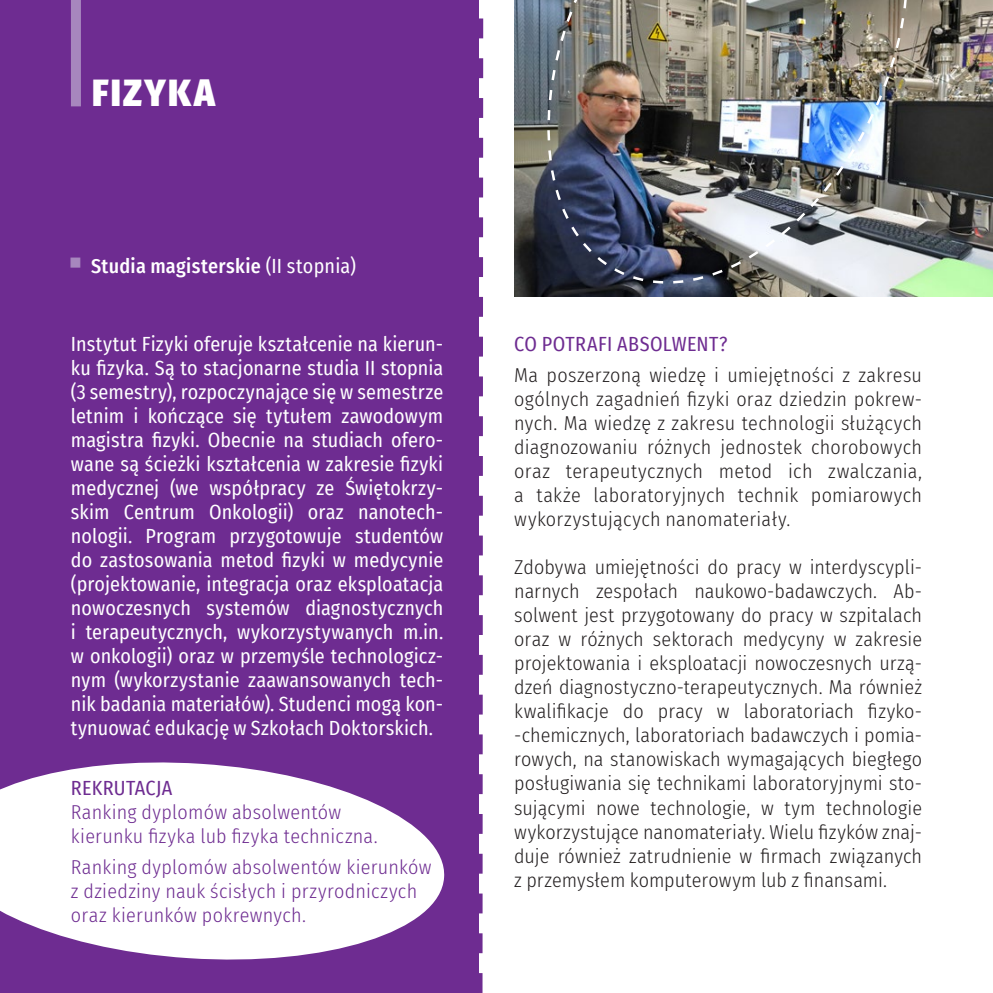
<style>
.page{position:relative;width:993px;height:993px;background:#fff}
.page>*{position:absolute;margin:0;border:0;box-sizing:border-box;transform-origin:0 0}
.t1{font:900 37.5px "Fira Sans Condensed";letter-spacing:.06em;color:#fff}
.t2{font:300 20px/24px "Fira Sans Condensed";letter-spacing:.005em;color:#231f20;text-align:justify}
.t3{font:20px/24px "Fira Sans Condensed";letter-spacing:.005em;color:#fff;text-align:justify}
.t4{font:300 20px/24px "Fira Sans Condensed";letter-spacing:.015em;color:#6e2c91}
.t5{font:20px "Fira Sans Condensed";letter-spacing:.015em;color:#6e2c91}
.t6{font:500 20px "Fira Sans Condensed";letter-spacing:.015em;color:#fff}
.s1{font-weight:400}
</style>
<div class="page">
<div style="left:0;top:0;width:478px;height:992px;background:#6e2c91"></div>
<img style="left:514px;top:0;width:478px;height:296px">
<svg style="left:0;top:762px;width:445px;height:198px;fill:#fff"></svg>
<svg style="left:528px;top:0;width:51px;height:270px;background:#565d67"></svg>
<svg style="left:630px;top:277px;width:239px;height:20px;background:#737579"></svg>
<img style="left:875px;top:0;width:51px;height:108px">
<img style="left:579px;top:0;width:296px;height:277px">
<div style="left:71px;top:0;width:10px;height:106px;background:#a787be"></div>
<svg style="left:478px;top:0;width:5px;height:992px"></svg>
<h1 class="t1" style="left:92px;top:60px;width:124px">FIZYKA</h1>
<p class="t6" style="left:91px;top:249px;width:266px">Studia magisterskie <span class="s1">(II stopnia)</span></p>
<p class="t3" style="left:71px;top:331px;width:374px">Instytut Fizyki oferuje kształcenie na kierun&shy;ku fizyka. Są to stacjonarne studia II stopnia (3 semestry), rozpoczynające się w semestrze letnim i kończące się tytułem zawodowym magistra fizyki. Obecnie na studiach ofero&shy;wane są ścieżki kształcenia w zakresie fizyki medycznej (we współpracy ze Świętokrzy&shy;skim Centrum Onkologii) oraz nanotech&shy;nologii. Program przygotowuje studentów do zastosowania metod fizyki w medycynie (projektowanie, integracja oraz eksploatacja nowoczesnych systemów diagnostycznych i terapeutycznych, wykorzystywanych m.in. w onkologii) oraz w przemyśle technologicz&shy;nym (wykorzystanie zaawansowanych tech&shy;nik badania materiałów). Studenci mogą kon&shy;tynuować edukację w Szkołach Doktorskich.</p>
<p class="t5" style="left:71px;top:772px;width:103px">REKRUTACJA</p>
<p class="t4" style="left:71px;top:799px;width:308px">Ranking dyplomów absolwentów kierunku fizyka lub fizyka techniczna.</p>
<p class="t4" style="left:71px;top:854px;width:362px">Ranking dyplomów absolwentów kierunków z dziedziny nauk ścisłych i przyrodniczych oraz kierunków pokrewnych.</p>
<p class="t5" style="left:514px;top:329px;width:215px">CO POTRAFI ABSOLWENT?</p>
<p class="t2" style="left:514px;top:363px;width:409px">Ma poszerzoną wiedzę i umiejętności z zakresu ogólnych zagadnień fizyki oraz dziedzin pokrew&shy;nych. Ma wiedzę z zakresu technologii służących diagnozowaniu różnych jednostek chorobowych oraz terapeutycznych metod ich zwalczania, a także laboratoryjnych technik pomiarowych wykorzystujących nanomateriały.</p>
<p class="t2" style="left:514px;top:555px;width:409px">Zdobywa umiejętności do pracy w interdyscypli&shy;narnych zespołach naukowo-badawczych. Ab&shy;solwent jest przygotowany do pracy w szpitalach oraz w różnych sektorach medycyny w zakresie projektowania i eksploatacji nowoczesnych urzą&shy;dzeń diagnostyczno-terapeutycznych. Ma również kwalifikacje do pracy w laboratoriach fizyko--chemicznych, laboratoriach badawczych i pomia&shy;rowych, na stanowiskach wymagających biegłego posługiwania się technikami laboratoryjnymi sto&shy;sującymi nowe technologie, w tym technologie wykorzystujące nanomateriały. Wielu fizyków znaj&shy;duje również zatrudnienie w firmach związanych z przemysłem komputerowym lub z finansami.</p>
</div>
